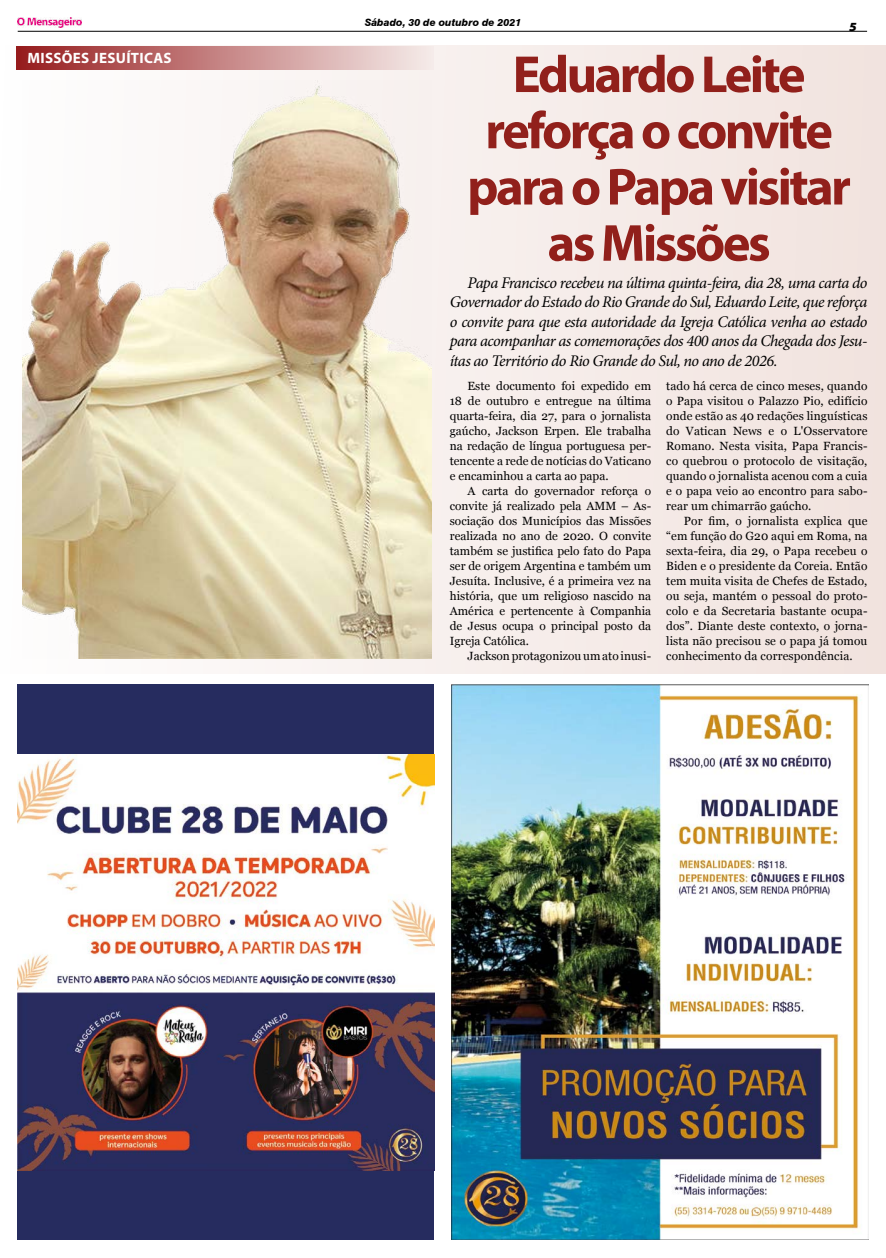
<style>
.page{position:relative;width:886px;height:1258px;background:#fff}
.page>*{position:absolute;margin:0;border:0;box-sizing:border-box;transform-origin:0 0}
.t1{font:700 52.5px/56.2px "Myriad Pro";letter-spacing:-.05em;color:#91201b;text-align:center}
.t2{font:italic 16.25px/19.5px "Minion Pro";letter-spacing:-.035em;color:#000;text-align:justify}
.t3{font:700 15px "Myriad Pro";letter-spacing:.02em;color:#fff}
.t4{font:italic 900 semi-expanded 12.5px "Myriad Pro";color:#000}
.t5{font:11.88px/15px "Georgia";color:#000;text-align:justify}
.t6{font:italic 800 10px "Swiss 721 BT";color:#000}
</style>
<div class="page">
<img style="left:18px;top:18px;width:63px;height:9px">
<hr style="left:18px;top:31px;width:849px;height:1px;background:#000">
<div style="left:18px;top:684px;width:416px;height:556px;background:#262c5f"></div>
<img style="left:18px;top:754px;width:416px;height:416px">
<img style="left:452px;top:684px;width:416px;height:556px">
<div style="left:0;top:45px;width:886px;height:628px;background:linear-gradient(to right,#fefefe,#f1e3de)"></div>
<img style="left:23px;top:80px;width:408px;height:578px">
<div style="left:17px;top:46px;width:417px;height:24px;background:linear-gradient(to right,#961d1f,#f6eeec)"></div>
<p class="t3" style="left:27px;top:48px;width:146px">MISSÕES JESUÍTICAS</p>
<p class="t6" style="left:365px;top:17px;width:158px">Sábado, 30 de outubro de 2021</p>
<h1 class="t1" style="left:467px;top:45px;width:385px">Eduardo Leite reforça o convite para o Papa visitar as Missões</h1>
<p class="t4" style="left:849px;top:18px;width:9px">5</p>
<p class="t2" style="left:450px;top:273px;width:419px;text-indent:18px">Papa Francisco recebeu na última quinta-feira, dia 28, uma carta do Governador do Estado do Rio Grande do Sul, Eduardo Leite, que reforça o convite para que esta autoridade da Igreja Católica venha ao estado para acompanhar as comemorações dos 400 anos da Chegada dos Jesu&shy;ítas ao Território do Rio Grande do Sul, no ano de 2026.</p>
<p class="t5" style="left:450px;top:379px;width:203px;text-indent:18px">Este documento foi expedido em 18 de outubro e entregue na última quarta-feira, dia 27, para o jornalista gaúcho, Jackson Erpen. Ele trabalha na redação de língua portuguesa per&shy;tencente a rede de notícias do Vaticano e encaminhou a carta ao papa.</p>
<p class="t5" style="left:450px;top:484px;width:203px;text-indent:18px">A carta do governador reforça o convite já realizado pela AMM – As&shy;sociação dos Municípios das Missões realizada no ano de 2020. O convite também se justifica pelo fato do Papa ser de origem Argentina e também um Jesuíta. Inclusive, é a primeira vez na história, que um religioso nascido na América e pertencente à Companhia de Jesus ocupa o principal posto da Igreja Católica.</p>
<p class="t5" style="left:467px;top:649px;width:185px">Jackson protagonizou um ato inusi-</p>
<p class="t5" style="left:666px;top:379px;width:203px">tado há cerca de cinco meses, quando o Papa visitou o Palazzo Pio, edifício onde estão as 40 redações linguísticas do Vatican News e o L'Osservatore Romano. Nesta visita, Papa Francis&shy;co quebrou o protocolo de visitação, quando o jornalista acenou com a cuia e o papa veio ao encontro para sabo&shy;rear um chimarrão gaúcho.</p>
<p class="t5" style="left:666px;top:513px;width:203px;text-indent:18px">Por fim, o jornalista explica que “em função do G20 aqui em Roma, na sexta-feira, dia 29, o Papa recebeu o Biden e o presidente da Coreia. Então tem muita visita de Chefes de Estado, ou seja, mantém o pessoal do proto&shy;colo e da Secretaria bastante ocupa&shy;dos”. Diante deste contexto, o jorna&shy;lista não precisou se o papa já tomou conhecimento da correspondência.</p>
</div>
